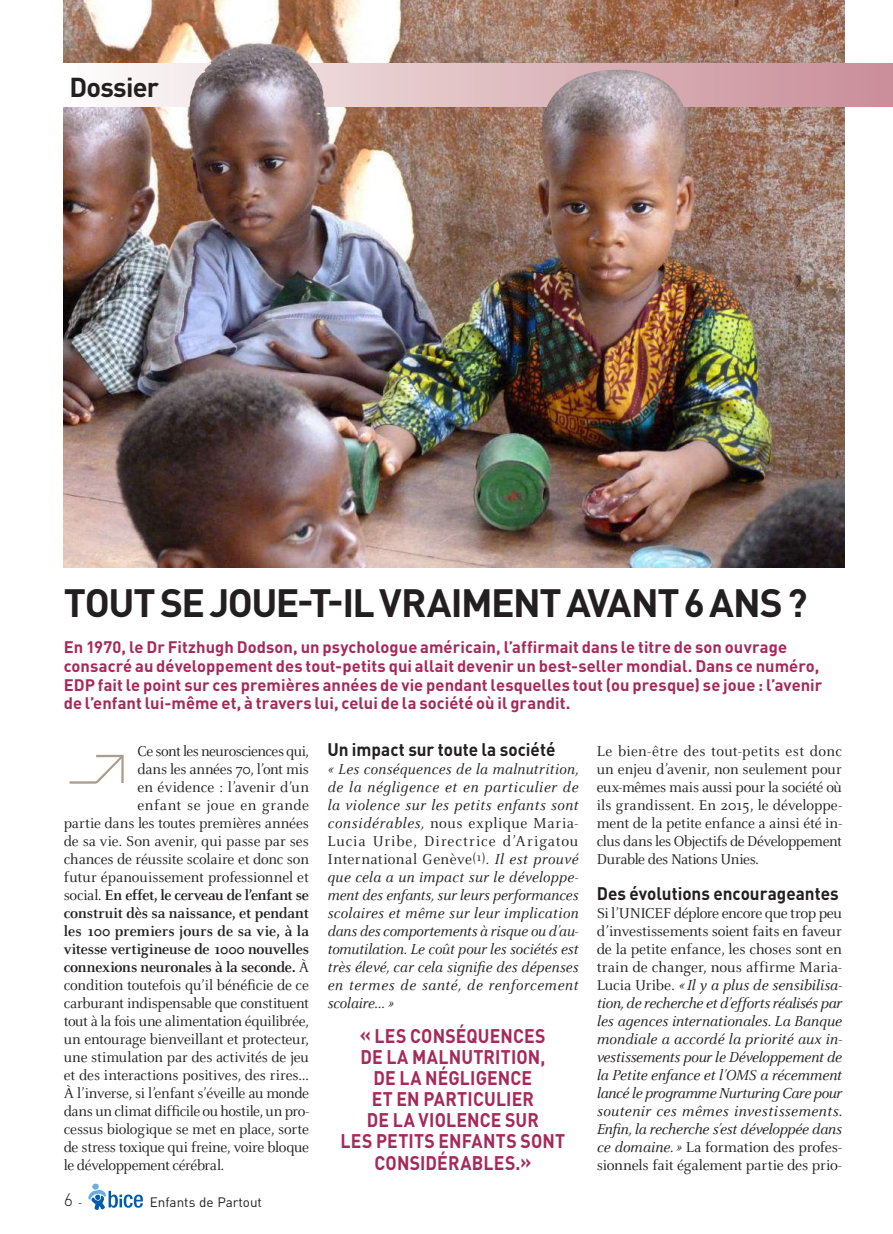
<style>
.page{position:relative;width:893px;height:1234px;background:#fff}
.page>*{position:absolute;margin:0;border:0;box-sizing:border-box;transform-origin:0 0}
.t1{font:300 82.95px "Foundry Gridnik";color:#ac9e8c}
.t2{font:700 39px "DINOT";letter-spacing:-.04em;color:#231f20}
.t3{font:700 27px "DINOT";letter-spacing:-.025em;color:#231f20}
.t4{font:700 19.5px/21.3px "DINOT";letter-spacing:.01em;color:#a5295a;text-align:center;scale:.9 1}
.t5{font:700 18px "DINOT";color:#231f20;scale:.95 1}
.t6{font:300 18px "DINOT";color:#231f20}
.t7{font:700 16.5px/18.8px "DINOT";letter-spacing:.005em;color:#a5295a}
.t8{font:italic 15.9px/18px "Celeste";letter-spacing:.005em;color:#231f20;text-align:justify}
.t9{font:15.75px/18px "Celeste";letter-spacing:-.015em;color:#231f20;text-align:justify}
.t10{font:700 15.75px "Celeste";letter-spacing:-.01em;color:#231f20}
.t11{font:15.75px "Celeste";letter-spacing:-.035em;color:#231f20}
.t12{font:15.75px "Celeste";letter-spacing:.005em;color:#231f20}
.t13{font:15.75px "Celeste";letter-spacing:.025em;color:#231f20}
.t14{font:13.5px "DINOT";color:#231f20}
.s1{font-weight:400}
.s2{font-weight:400;font-size:9.75px}
.s3{font-style:normal}
.s4{font-style:normal;font-size:15.75px}
.s5{font-style:italic;font-size:15.9px}
</style>
<div class="page">
<svg style="left:88px;top:1183px;width:55px;height:26px"></svg>
<img style="left:64px;top:0;width:781px;height:567px">
<svg style="left:64px;top:64px;width:829px;height:42px"></svg>
<img style="left:188px;top:44px;width:500px;height:137px">
<h3 class="t3" style="left:69px;top:69px;width:91px">Dossier</h3>
<h2 class="t2" style="left:64px;top:577px;width:745px">TOUT SE JOUE-T-IL VRAIMENT AVANT 6 ANS ?</h2>
<p class="t7" style="left:64px;top:637px;width:760px">En 1970, le Dr Fitzhugh Dodson, un psychologue américain, l’affirmait dans le titre de son ouvrage consacré au développement des tout-petits qui allait devenir un best-seller mondial. Dans ce numéro, EDP fait le point sur ces premières années de vie pendant lesquelles tout (ou presque) se joue : l’avenir de l’enfant lui-même et, à travers lui, celui de la société où il grandit.</p>
<p class="t11" style="left:138px;top:741px;width:173px">Ce sont les neurosciences qui,</p>
<p class="t9" style="left:138px;top:759px;width:173px">dans les années 70, l’ont mis</p>
<p class="t12" style="left:138px;top:777px;width:173px">en évidence : l’avenir d’un</p>
<p class="t13" style="left:138px;top:795px;width:173px">enfant se joue en grande</p>
<p class="t9" style="left:64px;top:813px;width:247px">partie dans les toutes premières années</p>
<p class="t9" style="left:64px;top:831px;width:247px">de sa vie. Son avenir, qui passe par ses</p>
<p class="t9" style="left:64px;top:849px;width:247px">chances de réussite scolaire et donc son</p>
<p class="t9" style="left:64px;top:867px;width:247px">futur épanouissement professionnel et</p>
<p class="t10" style="left:64px;top:885px;width:247px"><span class="s1">social.</span> En effet, le cerveau de l’enfant se</p>
<p class="t10" style="left:64px;top:903px;width:247px">construit dès sa naissance, et pendant</p>
<p class="t10" style="left:64px;top:921px;width:247px">les 100 premiers jours de sa vie, à la</p>
<p class="t10" style="left:64px;top:939px;width:247px">vitesse vertigineuse de 1000 nouvelles</p>
<p class="t10" style="left:64px;top:957px;width:247px">connexions neuronales à la seconde. <span class="s1">À</span></p>
<p class="t9" style="left:64px;top:975px;width:247px">condition toutefois qu’il bénéficie de ce</p>
<p class="t9" style="left:64px;top:993px;width:247px">carburant indispensable que constituent</p>
<p class="t9" style="left:64px;top:1011px;width:247px">tout à la fois une alimentation équilibrée,</p>
<p class="t9" style="left:64px;top:1029px;width:247px">un entourage bienveillant et protecteur,</p>
<p class="t9" style="left:64px;top:1047px;width:247px">une stimulation par des activités de jeu</p>
<p class="t9" style="left:64px;top:1065px;width:247px">et des interactions positives, des rires…</p>
<p class="t9" style="left:64px;top:1083px;width:247px">À l’inverse, si l’enfant s’éveille au monde</p>
<p class="t9" style="left:64px;top:1101px;width:247px">dans un climat difficile ou hostile, un pro-</p>
<p class="t9" style="left:64px;top:1119px;width:247px">cessus biologique se met en place, sorte</p>
<p class="t9" style="left:64px;top:1137px;width:247px">de stress toxique qui freine, voire bloque</p>
<p class="t9" style="left:64px;top:1155px;width:162px">le développement cérébral.</p>
<h1 class="t1" style="left:64px;top:737px;width:67px">∏</h1>
<p class="t6" style="left:64px;top:1188px;width:20px">6 <span class="s2">-</span></p>
<p class="t14" style="left:150px;top:1193px;width:114px">Enfants de Partout</p>
<p class="t5" style="left:327px;top:737px;width:241px">Un impact sur toute la société</p>
<p class="t8" style="left:327px;top:759px;width:252px">« Les conséquences de la malnutrition, de la négligence et en particulier de la violence sur les petits enfants sont considérables, <span class="s3">nous explique Maria-Lucia Uribe, Directrice d’Arigatou International Genève</span><sup>(1)</sup>. Il est prouvé que cela a un impact sur le développe&shy;ment des enfants, sur leurs performances scolaires et même sur leur implication dans des comportements à risque ou d’au&shy;tomutilation. Le coût pour les sociétés est très élevé, car cela signifie des dépenses en termes de santé, de renforcement scolaire… »</p>
<p class="t4" style="left:341px;top:1024px;width:251px">« LES CONSÉQUENCES<br>DE LA MALNUTRITION,<br>DE LA NÉGLIGENCE<br>ET EN PARTICULIER<br>DE LA VIOLENCE SUR<br>LES PETITS ENFANTS SONT<br>CONSIDÉRABLES.»</p>
<p class="t9" style="left:597px;top:741px;width:247px">Le bien-être des tout-petits est donc un enjeu d’avenir, non seulement pour eux-mêmes mais aussi pour la société où ils grandissent. En 2015, le développe&shy;ment de la petite enfance a ainsi été in&shy;clus dans les Objectifs de Développement Durable des Nations Unies.</p>
<p class="t5" style="left:597px;top:881px;width:256px">Des évolutions encourageantes</p>
<p class="t9" style="left:597px;top:903px;width:247px">Si l’UNICEF déplore encore que trop peu d’investissements soient faits en faveur de la petite enfance, les choses sont en train de changer, nous affirme Maria-</p>
<p class="t8" style="left:597px;top:975px;width:247px"><span class="s4">Lucia Uribe.</span> «Il y a plus de sensibilisa&shy;tion, de recherche et d’efforts réalisés par les agences internationales. La Banque mondiale a accordé la priorité aux in&shy;vestissements pour le Développement de la Petite enfance et l’OMS a récemment lancé le programme Nurturing Care pour soutenir ces mêmes investissements.<br>Enfin, la recherche s’est développée dans</p>
<p class="t9" style="left:597px;top:1137px;width:247px"><span class="s5">ce domaine. »</span> La formation des profes&shy;sionnels fait également partie des prio-</p>
</div>
